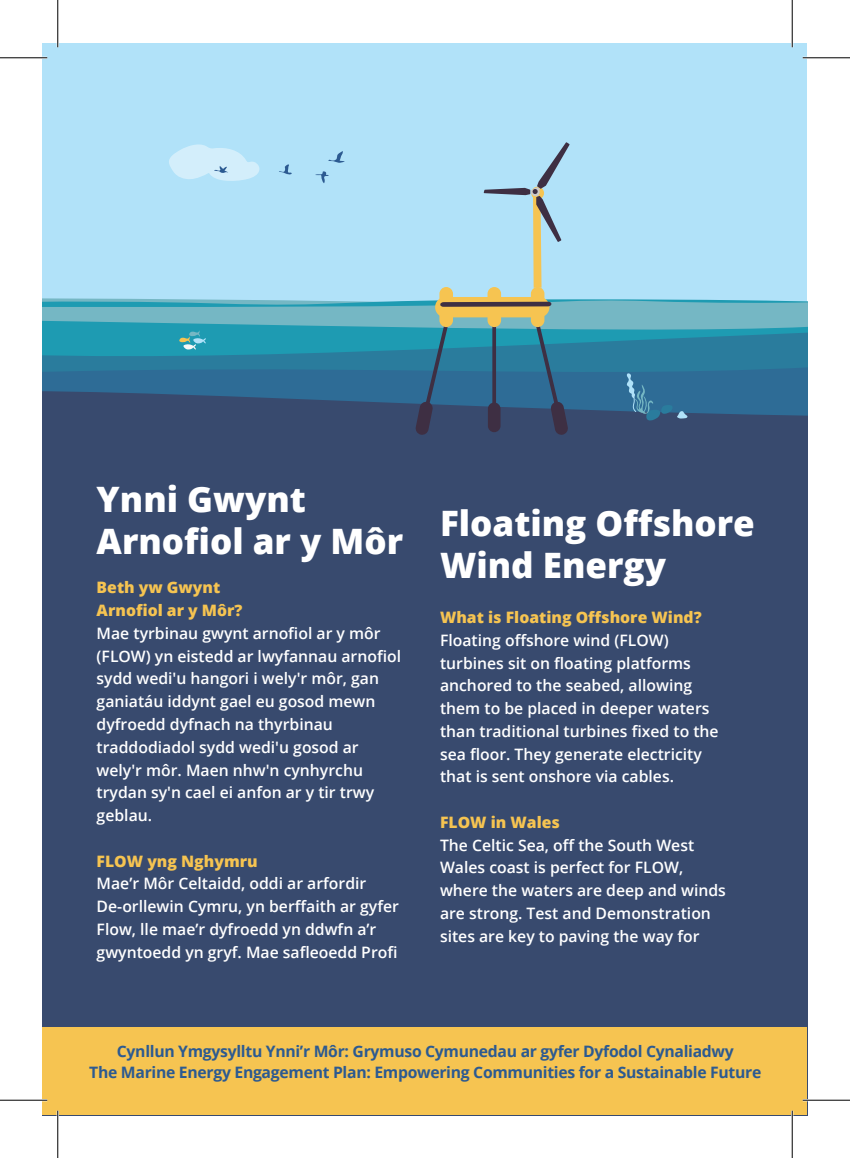
<style>
.page{position:relative;width:850px;height:1158px;background:#fff}
.page>*{position:absolute;margin:0;border:0;box-sizing:border-box;transform-origin:0 0}
.t1{font:800 35px/42px "Open Sans";color:#fff}
.t2{font:600 15.75px/22.8px "Open Sans";color:#fff}
.t3{font:700 15.75px/20.7px "Open Sans";letter-spacing:-.02em;color:#2c5a91;text-align:center}
.t4{font:800 15.75px/22.8px "Open Sans";color:#f6c451}
</style>
<div class="page">
<div style="left:43px;top:43px;width:764px;height:1071px;background:#b1e2f9"></div>
<div style="left:43px;top:566px;width:764px;height:461px;background:#384a6e"></div>
<div style="left:43px;top:435px;width:764px;height:131px;background:#384a6e"></div>
<div style="left:435px;top:297px;width:114px;height:20px;background:#f6c451;border-radius:10px"></div>
<div style="left:439px;top:287px;width:14px;height:40px;background:#f6c451;border-radius:7px"></div>
<div style="left:487px;top:287px;width:14px;height:40px;background:#f6c451;border-radius:7px"></div>
<div style="left:531px;top:287px;width:13px;height:40px;background:#f6c451;border-radius:7px"></div>
<svg style="left:483px;top:142px;width:86px;height:146px"></svg>
<svg style="left:169px;top:144px;width:90px;height:37px"></svg>
<svg style="left:279px;top:164px;width:13px;height:11px"></svg>
<svg style="left:315px;top:171px;width:14px;height:12px"></svg>
<svg style="left:328px;top:151px;width:17px;height:12px"></svg>
<svg style="left:43px;top:298px;width:764px;height:137px;background:#3d7c98"></svg>
<div style="left:43px;top:1027px;width:764px;height:87px;background:#f6c451"></div>
<hr style="left:0;top:57px;width:47px;height:2px;background:#fff">
<hr style="left:802px;top:57px;width:48px;height:2px;background:#fff">
<hr style="left:0;top:1098px;width:47px;height:3px;background:#fff">
<hr style="left:802px;top:1098px;width:48px;height:3px;background:#fff">
<hr style="left:57px;top:0;width:2px;height:47px;background:#fff">
<hr style="left:57px;top:1110px;width:2px;height:47px;background:#fff">
<hr style="left:791px;top:0;width:2px;height:47px;background:#fff">
<hr style="left:791px;top:1110px;width:2px;height:47px;background:#fff">
<hr style="left:0;top:57px;width:47px;height:1px;background:#000">
<hr style="left:802px;top:57px;width:48px;height:1px;background:#000">
<hr style="left:0;top:1099px;width:47px;height:1px;background:#000">
<hr style="left:802px;top:1099px;width:48px;height:1px;background:#000">
<hr style="left:57px;top:0;width:1px;height:47px;background:#000">
<hr style="left:57px;top:1110px;width:1px;height:47px;background:#000">
<hr style="left:792px;top:0;width:1px;height:47px;background:#000">
<hr style="left:792px;top:1110px;width:1px;height:47px;background:#000">
<h1 class="t1" style="left:97px;top:476px;width:308px">Ynni Gwynt<br>Arnofiol ar y Môr</h1>
<p class="t4" style="left:97px;top:575px;width:147px">Beth yw Gwynt<br>Arnofiol ar y Môr?</p>
<p class="t2" style="left:97px;top:621px;width:306px">Mae tyrbinau gwynt arnofiol ar y môr (FLOW) yn eistedd ar lwyfannau arnofiol sydd wedi'u hangori i wely'r môr, gan ganiatáu iddynt gael eu gosod mewn dyfroedd dyfnach na thyrbinau traddodiadol sydd wedi'u gosod ar wely'r môr. Maen nhw'n cynhyrchu trydan sy'n cael ei anfon ar y tir trwy geblau.</p>
<p class="t4" style="left:97px;top:848px;width:162px">FLOW yng Nghymru</p>
<p class="t2" style="left:97px;top:871px;width:304px">Mae’r Môr Celtaidd, oddi ar arfordir De-orllewin Cymru, yn berffaith ar gyfer Flow, lle mae’r dyfroedd yn ddwfn a’r gwyntoedd yn gryf. Mae safleoedd Profi</p>
<h1 class="t1" style="left:440px;top:500px;width:316px">Floating Offshore<br>Wind Energy</h1>
<p class="t4" style="left:440px;top:605px;width:263px">What is Floating Offshore Wind?</p>
<p class="t2" style="left:440px;top:628px;width:280px">Floating offshore wind (FLOW) turbines sit on floating platforms anchored to the seabed, allowing them to be placed in deeper waters than traditional turbines fixed to the sea floor. They generate electricity that is sent onshore via cables.</p>
<p class="t4" style="left:440px;top:809px;width:121px">FLOW in Wales</p>
<p class="t2" style="left:440px;top:833px;width:287px">The Celtic Sea, off the South West Wales coast is perfect for FLOW, where the waters are deep and winds are strong. Test and Demonstration sites are key to paving the way for</p>
<p class="t3" style="left:89px;top:1040px;width:673px">Cynllun Ymgysylltu Ynni’r Môr: Grymuso Cymunedau ar gyfer Dyfodol Cynaliadwy<br>The Marine Energy Engagement Plan: Empowering Communities for a Sustainable Future</p>
</div>
